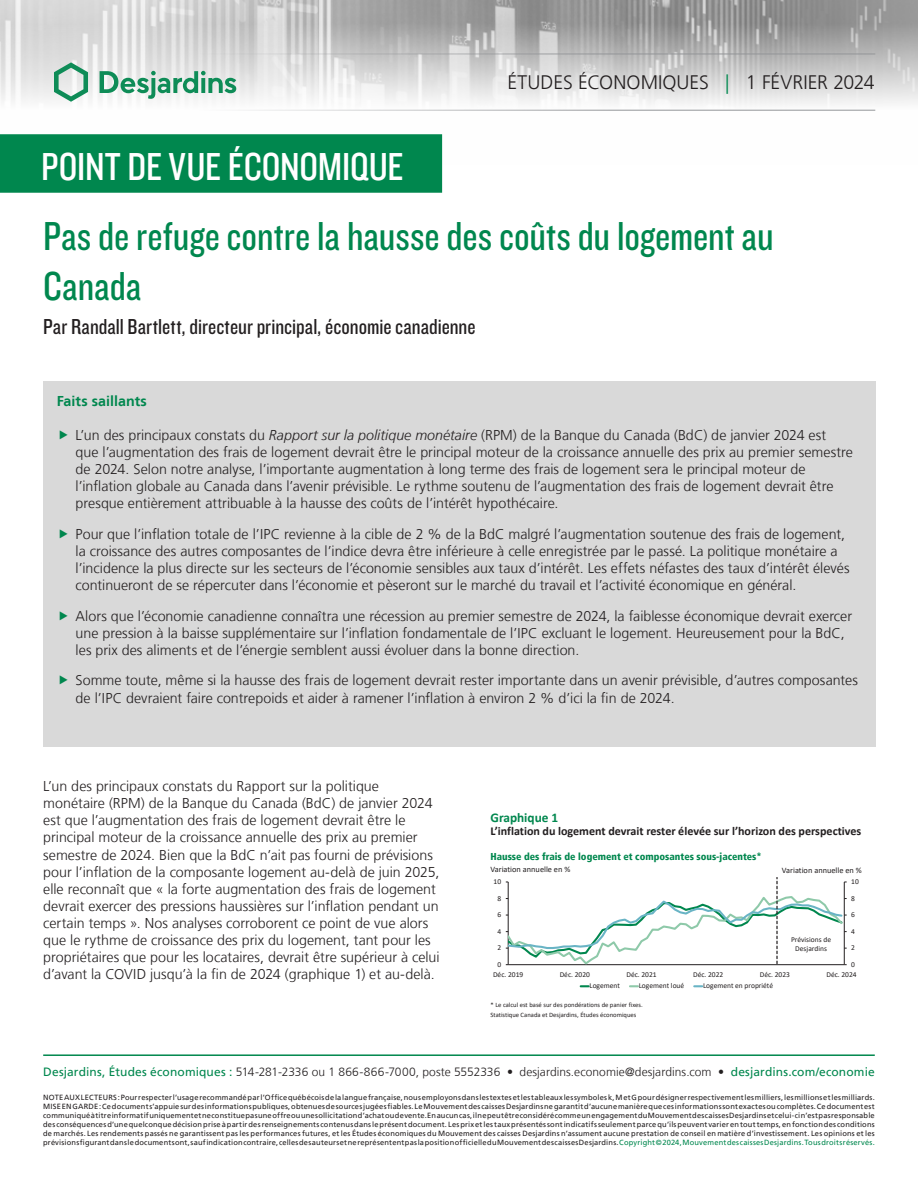
<style>
.page{position:relative;width:918px;height:1188px;background:#fff}
.page>*{position:absolute;margin:0;border:0;box-sizing:border-box;transform-origin:0 0}
.Pub_Titre{font:42px/50.4px "Knockout 29 Junior Ltweight";color:#00874e}
.t1{font:40.5px "Knockout 29 Junior Ltweight";letter-spacing:-.005em;color:#fff}
.Pub_Signature{font:22.5px "Knockout 29 Junior Ltweight";color:#231f20}
.t2{font:300 19.5px "Frutiger LT";color:#231f20}
.t3{font:300 14.25px/17.1px "Frutiger LT";color:#231f20}
.Texte_Titre{font:700 14.25px "Frutiger LT";letter-spacing:.005em;color:#00874e}
.t4{font:700 13.35px "Calibri";color:#00874e}
.t5{font:300 12px "Frutiger LT";letter-spacing:.005em;color:#231f20}
.t6{font:700 12px "Calibri";color:#231f20}
.t7{font:900 condensed 10.05px "Frutiger LT";color:#00874e}
.t8{font:8.4px "Calibri";color:#231f20}
.t9{font:7.5px/9px "Frutiger LT";letter-spacing:.025em;color:#231f20;text-align:justify}
.t10{font:7.5px/9px "Calibri";color:#231f20;text-align:center}
.t11{font:6.6px/9.8px "Calibri";color:#231f20}
.s1{color:#00874e}
.s2{font-style:italic}
.s3{font-weight:400;color:#00874e}
</style>
<div class="page">
<img style="left:0;top:0;width:918px;height:164px">
<hr style="left:43px;top:54px;width:832px;height:1px;background:#939598">
<hr style="left:43px;top:110px;width:832px;height:1px;background:#939598">
<svg style="left:54px;top:62px;width:34px;height:40px"></svg>
<svg style="left:100px;top:71px;width:136px;height:28px"></svg>
<div style="left:0;top:135px;width:441px;height:57px;background:#00874e"></div>
<div style="left:0;top:134px;width:442px;height:59px;border:2px solid #00874e"></div>
<hr style="left:43px;top:1054px;width:832px;height:2px;background:#00874e">
<div style="left:43px;top:381px;width:832px;height:366px;background:#d9d9d9"></div>
<svg style="left:581px;top:985px;width:8px;height:2px"></svg>
<svg style="left:630px;top:985px;width:8px;height:2px"></svg>
<svg style="left:694px;top:985px;width:8px;height:2px"></svg>
<svg style="left:506px;top:877px;width:341px;height:88px"></svg>
<h2 class="t1" style="left:41px;top:140px;width:364px">POINT DE VUE ÉCONOMIQUE</h2>
<p class="t2" style="left:508px;top:72px;width:369px">ÉTUDES ÉCONOMIQUES <span class="s1">|</span> 1 FÉVRIER 2024</p>
<p class="Pub_Titre" style="left:43px;top:209px;width:732px">Pas de refuge contre la hausse des coûts du logement au<br>Canada</p>
<p class="Pub_Signature" style="left:43px;top:312px;width:434px">Par Randall Bartlett, directeur principal, économie canadienne</p>
<p class="Texte_Titre" style="left:57px;top:392px;width:92px">Faits saillants</p>
<p class="t3" style="left:76px;top:427px;width:779px">L’un des principaux constats du <span class="s2">Rapport sur la politique monétaire</span> (RPM) de la Banque du Canada (BdC) de janvier 2024 est<br>que l’augmentation des frais de logement devrait être le principal moteur de la croissance annuelle des prix au premier semestre de 2024. Selon notre analyse, l’importante augmentation à long terme des frais de logement sera le principal moteur de l’inflation globale au Canada dans l’avenir prévisible. Le rythme soutenu de l’augmentation des frais de logement devrait être presque entièrement attribuable à la hausse des coûts de l’intérêt hypothécaire.</p>
<p class="t3" style="left:76px;top:526px;width:776px">Pour que l’inflation totale de l’IPC revienne à la cible de 2 % de la BdC malgré l’augmentation soutenue des frais de logement, la croissance des autres composantes de l’indice devra être inférieure à celle enregistrée par le passé. La politique monétaire a l’incidence la plus directe sur les secteurs de l’économie sensibles aux taux d’intérêt. Les effets néfastes des taux d’intérêt élevés continueront de se répercuter dans l’économie et pèseront sur le marché du travail et l’activité économique en général.</p>
<p class="t3" style="left:76px;top:607px;width:778px">Alors que l’économie canadienne connaîtra une récession au premier semestre de 2024, la faiblesse économique devrait exercer une pression à la baisse supplémentaire sur l’inflation fondamentale de l’IPC excluant le logement. Heureusement pour la BdC, les prix des aliments et de l’énergie semblent aussi évoluer dans la bonne direction.</p>
<p class="t3" style="left:76px;top:672px;width:784px">Somme toute, même si la hausse des frais de logement devrait rester importante dans un avenir prévisible, d’autres composantes de l’IPC devraient faire contrepoids et aider à ramener l’inflation à environ 2 % d’ici la fin de 2024.</p>
<p class="t3" style="left:43px;top:778px;width:398px">L’un des principaux constats du Rapport sur la politique monétaire (RPM) de la Banque du Canada (BdC) de janvier 2024 est que l’augmentation des frais de logement devrait être le principal moteur de la croissance annuelle des prix au premier semestre de 2024. Bien que la BdC n’ait pas fourni de prévisions pour l’inflation de la composante logement au‑delà de juin 2025, elle reconnaît que « la forte augmentation des frais de logement devrait exercer des pressions haussières sur l’inflation pendant un certain temps ». Nos analyses corroborent ce point de vue alors que le rythme de croissance des prix du logement, tant pour les propriétaires que pour les locataires, devrait être supérieur à celui d’avant la COVID jusqu’à la fin de 2024 (graphique 1) et au‑delà.</p>
<p class="t4" style="left:491px;top:808px;width:69px">Graphique 1</p>
<p class="t6" style="left:491px;top:822px;width:372px">L’inflation du logement devrait rester élevée sur l’horizon des perspectives</p>
<p class="t7" style="left:491px;top:851px;width:273px">Hausse des frais de logement et composantes sous-jacentes*</p>
<p class="t8" style="left:491px;top:864px;width:81px">Variation annuelle en %</p>
<p class="t8" style="left:782px;top:864px;width:81px">Variation annuelle en %</p>
<p class="t10" style="left:494px;top:877px;width:9px">10</p>
<p class="t10" style="left:851px;top:877px;width:9px">10</p>
<p class="t10" style="left:497px;top:894px;width:5px">8</p>
<p class="t10" style="left:851px;top:894px;width:5px">8</p>
<p class="t10" style="left:497px;top:910px;width:5px">6</p>
<p class="t10" style="left:851px;top:910px;width:5px">6</p>
<p class="t10" style="left:497px;top:927px;width:5px">4</p>
<p class="t10" style="left:851px;top:927px;width:5px">4</p>
<p class="t10" style="left:497px;top:943px;width:5px">2</p>
<p class="t10" style="left:791px;top:935px;width:41px">Prévisions de<br>Desjardins</p>
<p class="t10" style="left:851px;top:943px;width:5px">2</p>
<p class="t10" style="left:497px;top:960px;width:5px">0</p>
<p class="t10" style="left:851px;top:960px;width:5px">0</p>
<p class="t10" style="left:493px;top:969px;width:32px">Déc. 2019</p>
<p class="t10" style="left:560px;top:969px;width:32px">Déc. 2020</p>
<p class="t10" style="left:626px;top:969px;width:32px">Déc. 2021</p>
<p class="t10" style="left:693px;top:969px;width:32px">Déc. 2022</p>
<p class="t10" style="left:760px;top:969px;width:32px">Déc. 2023</p>
<p class="t10" style="left:826px;top:969px;width:32px">Déc. 2024</p>
<p class="t10" style="left:590px;top:981px;width:32px">Logement</p>
<p class="t10" style="left:639px;top:981px;width:47px">Logement loué</p>
<p class="t10" style="left:703px;top:981px;width:72px">Logement en propriété</p>
<p class="t11" style="left:491px;top:1000px;width:154px">* Le calcul est basé sur des pondérations de panier fixes.<br>Statistique Canada et Desjardins, Études économiques</p>
<p class="t5" style="left:43px;top:1065px;width:833px"><span class="s3">Desjardins, Études économiques :</span> 514‑281‑2336 ou 1 866‑866‑7000, poste 5552336 • desjardins.economie@desjardins.com • <span class="s3">desjardins.com/economie</span></p>
<p class="t9" style="left:43px;top:1093px;width:833px">NOTE AUX LECTEURS: Pour respecter l’usage recommandé par l’Office québécois de la langue française, nous employons dans les textes et les tableaux les symboles k, M et G pour désigner respectivement les milliers, les millions et les milliards.<br>MISE EN GARDE: Ce document s’appuie sur des informations publiques, obtenues de sources jugées fiables. Le Mouvement des caisses Desjardins ne garantit d’aucune manière que ces informations sont exactes ou complètes. Ce document est communiqué à titre informatif uniquement et ne constitue pas une offre ou une sollicitation d’achat ou de vente. En aucun cas, il ne peut être considéré comme un engagement du Mouvement des caisses Desjardins et celui-ci n’est pas responsable des conséquences d’une quelconque décision prise à partir des renseignements contenus dans le présent document. Les prix et les taux présentés sont indicatifs seulement parce qu’ils peuvent varier en tout temps, en fonction des conditions de marchés. Les rendements passés ne garantissent pas les performances futures, et les Études économiques du Mouvement des caisses Desjardins n’assument aucune prestation de conseil en matière d’investissement. Les opinions et les prévisions figurant dans le document sont, sauf indication contraire, celles des auteurs et ne représentent pas la position officielle du Mouvement des caisses Desjardins. <span class="s1">Copyright©2024, Mouvement des caisses Desjardins. Tous droits réservés.</span></p>
</div>
